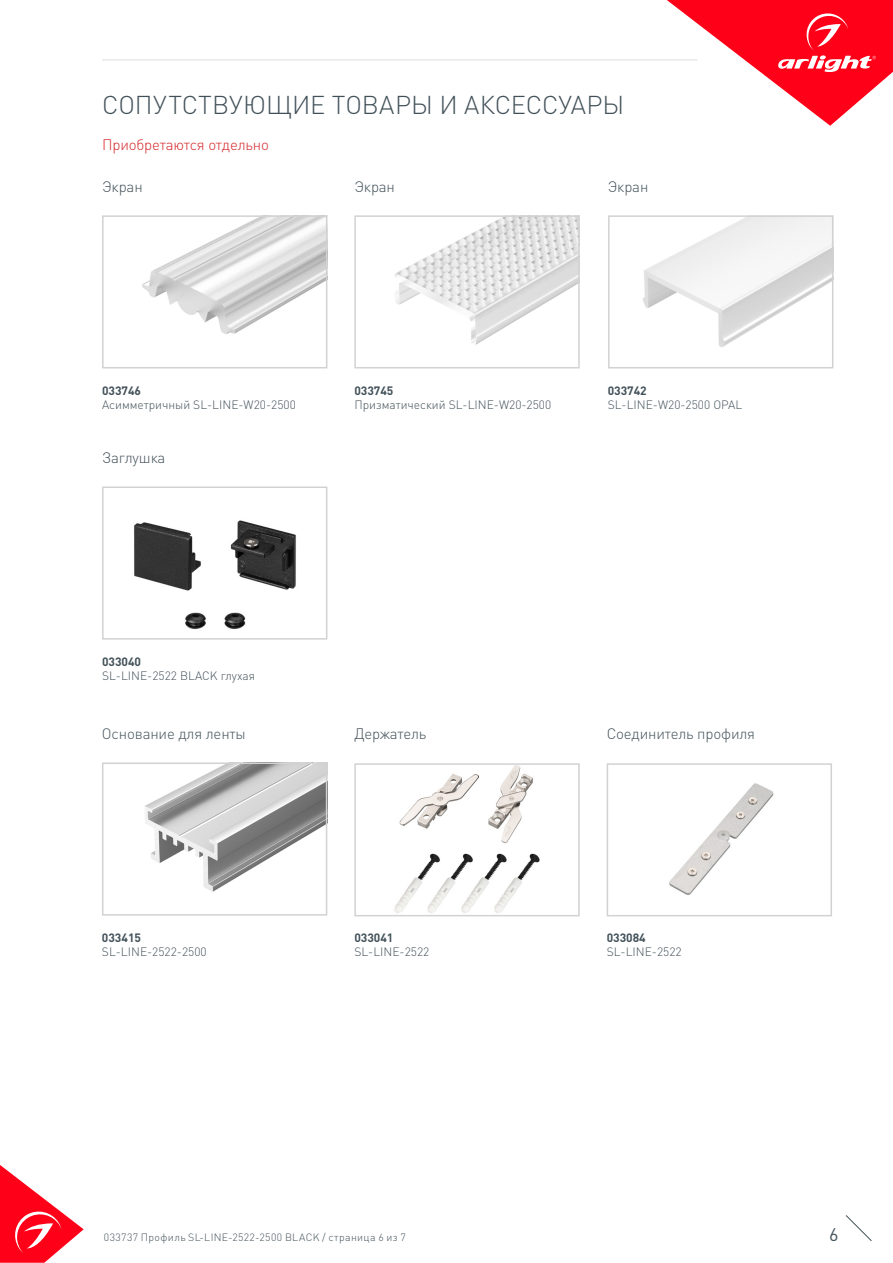
<style>
.page{position:relative;width:893px;height:1263px;background:#fff}
.page>*{position:absolute;margin:0;border:0;box-sizing:border-box;transform-origin:0 0}
.t1{font:300 25.5px "DIN Pro";color:#425159}
.t2{font:18px "DIN Pro";color:#425159}
.t3{font:300 15px "DIN Pro";letter-spacing:-.01em;color:#425159}
.t4{font:300 15px "DIN Pro";letter-spacing:-.01em;color:#d5262a}
.t5{font:300 12px "DIN Pro";color:#425159}
.t6{font:700 12px "DIN Pro";color:#425159}
.t7{font:300 10.5px "DIN Pro";letter-spacing:.035em;color:#425159}
</style>
<div class="page">
<svg style="left:0;top:1165px;width:84px;height:98px"></svg>
<svg style="left:845px;top:1215px;width:27px;height:26px"></svg>
<svg style="left:667px;top:0;width:226px;height:126px"></svg>
<hr style="left:102px;top:60px;width:595px;height:1px;background:#dcdddf">
<img style="left:643px;top:218px;width:187px;height:130px">
<div style="left:608px;top:215px;width:225px;height:153px;border:2px solid #d1d2d4"></div>
<img style="left:395px;top:218px;width:182px;height:127px">
<div style="left:354px;top:215px;width:226px;height:153px;border:2px solid #d1d2d4"></div>
<img style="left:134px;top:520px;width:162px;height:110px">
<div style="left:102px;top:486px;width:225px;height:154px;border:2px solid #d1d2d4"></div>
<img style="left:145px;top:765px;width:179px;height:127px">
<div style="left:102px;top:762px;width:225px;height:153px;border:2px solid #d1d2d4"></div>
<img style="left:142px;top:218px;width:182px;height:116px">
<div style="left:102px;top:215px;width:225px;height:153px;border:2px solid #d1d2d4"></div>
<img style="left:394px;top:766px;width:146px;height:147px">
<div style="left:354px;top:763px;width:226px;height:153px;border:2px solid #d1d2d4"></div>
<img style="left:669px;top:783px;width:105px;height:112px">
<div style="left:607px;top:763px;width:225px;height:153px;border:2px solid #d1d2d4"></div>
<p class="t1" style="left:102px;top:87px;width:524px">СОПУТСТВУЮЩИЕ ТОВАРЫ И АКСЕССУАРЫ</p>
<p class="t4" style="left:102px;top:134px;width:168px">Приобретаются отдельно</p>
<p class="t3" style="left:102px;top:177px;width:42px">Экран</p>
<p class="t3" style="left:354px;top:177px;width:42px">Экран</p>
<p class="t3" style="left:608px;top:177px;width:42px">Экран</p>
<p class="t6" style="left:102px;top:382px;width:41px">033746</p>
<p class="t5" style="left:102px;top:397px;width:195px">Асимметричный SL-LINE-W20-2500</p>
<p class="t3" style="left:102px;top:448px;width:65px">Заглушка</p>
<p class="t6" style="left:354px;top:382px;width:41px">033745</p>
<p class="t5" style="left:354px;top:397px;width:198px">Призматический SL-LINE-W20-2500</p>
<p class="t6" style="left:608px;top:382px;width:41px">033742</p>
<p class="t5" style="left:608px;top:397px;width:136px">SL-LINE-W20-2500 OPAL</p>
<p class="t6" style="left:102px;top:653px;width:41px">033040</p>
<p class="t5" style="left:102px;top:668px;width:155px">SL-LINE-2522 BLACK глухая</p>
<p class="t3" style="left:102px;top:724px;width:145px">Основание для ленты</p>
<p class="t3" style="left:354px;top:724px;width:73px">Держатель</p>
<p class="t3" style="left:607px;top:724px;width:150px">Соединитель профиля</p>
<p class="t6" style="left:102px;top:929px;width:41px">033415</p>
<p class="t5" style="left:102px;top:944px;width:106px">SL-LINE-2522-2500</p>
<p class="t6" style="left:354px;top:929px;width:41px">033041</p>
<p class="t5" style="left:354px;top:944px;width:77px">SL-LINE-2522</p>
<p class="t6" style="left:607px;top:929px;width:41px">033084</p>
<p class="t5" style="left:607px;top:944px;width:76px">SL-LINE-2522</p>
<p class="t7" style="left:104px;top:1230px;width:304px">033737 Профиль SL-LINE-2522-2500 BLACK / страница 6 из 7</p>
<h2 class="t2" style="left:829px;top:1222px;width:11px">6</h2>
</div>
